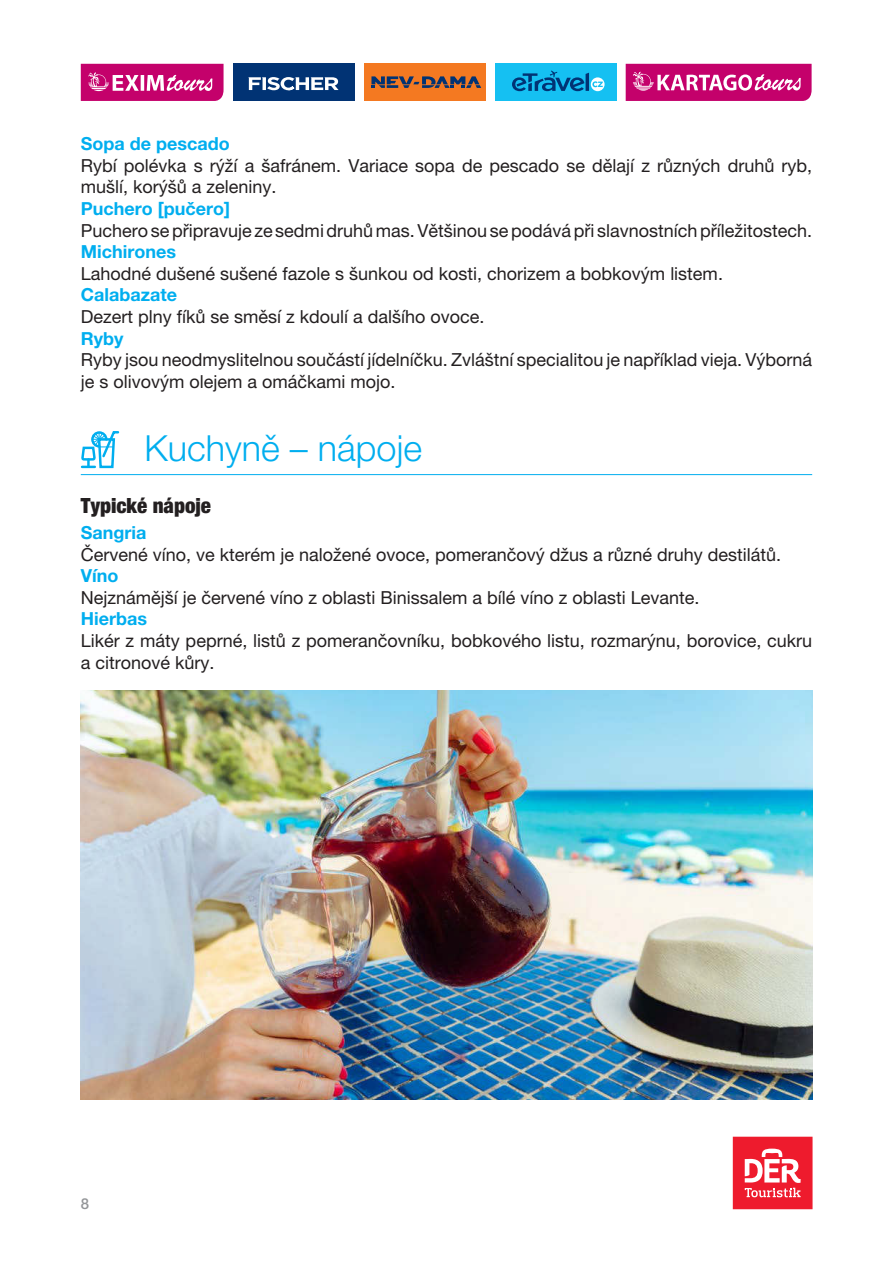
<style>
.page{position:relative;width:893px;height:1263px;background:#fff}
.page>*{position:absolute;margin:0;border:0;box-sizing:border-box;transform-origin:0 0}
.t1{font:300 36px "Helvetica Neue CE";color:#00aeef}
.t2{font:900 condensed 21px "Helvetica Neue CE";color:#231f20}
.t3{font:18px/21.6px "Helvetica Neue CE";color:#231f20}
.t4{font:700 18px "Helvetica Neue CE";color:#00aeef}
.t5{font:500 15px "Helvetica Neue CE";color:#939598}
</style>
<div class="page">
<div style="left:233px;top:64px;width:121px;height:37px;background:#013374"></div>
<svg style="left:248px;top:77px;width:91px;height:13px"></svg>
<div style="left:364px;top:64px;width:121px;height:37px;background:#f47921"></div>
<svg style="left:371px;top:76px;width:110px;height:12px"></svg>
<div style="left:495px;top:64px;width:121px;height:37px;background:#15c0f2"></div>
<svg style="left:512px;top:71px;width:93px;height:20px"></svg>
<svg style="left:81px;top:64px;width:143px;height:37px;background:#cd2b83"></svg>
<svg style="left:626px;top:64px;width:186px;height:37px;background:#ce2c84"></svg>
<div style="left:733px;top:1137px;width:79px;height:72px;background:#ee1b2d"></div>
<svg style="left:745px;top:1148px;width:56px;height:49px"></svg>
<hr style="left:81px;top:474px;width:731px;height:1px;background:#00aeef">
<svg style="left:81px;top:431px;width:38px;height:37px"></svg>
<img style="left:81px;top:690px;width:731px;height:409px">
<p class="t4" style="left:81px;top:133px;width:151px">Sopa de pescado</p>
<p class="t3" style="left:81px;top:155px;width:733px">Rybí polévka s rýží a šafránem. Variace sopa de pescado se dělají z různých druhů ryb, mušlí, korýšů a zeleniny.</p>
<p class="t4" style="left:81px;top:197px;width:151px">Puchero [pučero]</p>
<p class="t3" style="left:81px;top:219px;width:733px">Puchero se připravuje ze sedmi druhů mas. Většinou se podává při slavnostních příležitostech.</p>
<p class="t4" style="left:81px;top:241px;width:97px">Michirones</p>
<p class="t3" style="left:81px;top:263px;width:644px">Lahodné dušené sušené fazole s šunkou od kosti, chorizem a bobkovým listem.</p>
<p class="t4" style="left:81px;top:284px;width:98px">Calabazate</p>
<p class="t3" style="left:81px;top:306px;width:405px">Dezert plny fíků se směsí z kdoulí a dalšího ovoce.</p>
<p class="t4" style="left:81px;top:327px;width:44px">Ryby</p>
<p class="t3" style="left:81px;top:349px;width:733px">Ryby jsou neodmyslitelnou součástí jídelníčku. Zvláštní specialitou je například vieja. Výborná je s olivovým olejem a omáčkami mojo.</p>
<h1 class="t1" style="left:145px;top:426px;width:279px">Kuchyně – nápoje</h1>
<p class="t2" style="left:81px;top:493px;width:132px">Typické nápoje</p>
<p class="t4" style="left:81px;top:521px;width:67px">Sangria</p>
<p class="t3" style="left:81px;top:543px;width:702px">Červené víno, ve kterém je naložené ovoce, pomerančový džus a různé druhy destilátů.</p>
<p class="t4" style="left:81px;top:565px;width:39px">Víno</p>
<p class="t3" style="left:81px;top:587px;width:620px">Nejznámější je červené víno z oblasti Binissalem a bílé víno z oblasti Levante.</p>
<p class="t4" style="left:81px;top:608px;width:68px">Hierbas</p>
<p class="t3" style="left:81px;top:630px;width:733px">Likér z máty peprné, listů z pomerančovníku, bobkového listu, rozmarýnu, borovice, cukru a citronové kůry.</p>
<p class="t5" style="left:81px;top:1194px;width:10px">8</p>
</div>
